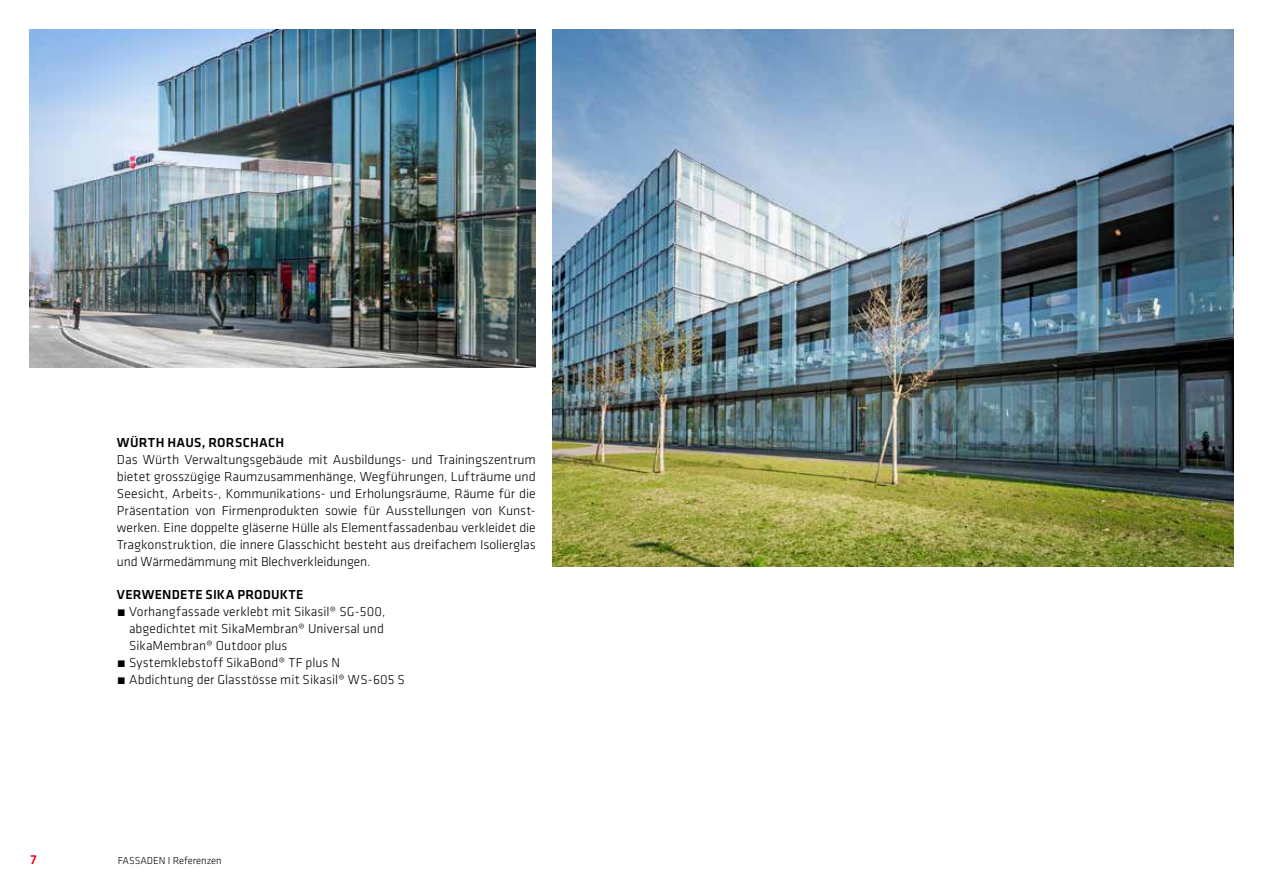
<style>
.page{position:relative;width:1263px;height:893px;background:#fff}
.page>*{position:absolute;margin:0;border:0;box-sizing:border-box;transform-origin:0 0}
.t1{font:300 13.5px/17px "Klavika";letter-spacing:.005em;color:#000;text-align:justify}
.t2{font:500 13.5px "Klavika";letter-spacing:.02em;color:#000}
.t3{font:500 13.5px "Klavika";color:#e2001a}
.t4{font:300 10.5px "Klavika";color:#000}
</style>
<div class="page">
<img style="left:553px;top:30px;width:680px;height:537px">
<img style="left:30px;top:30px;width:506px;height:338px">
<p class="t2" style="left:117px;top:433px;width:169px">WÜRTH HAUS, RORSCHACH</p>
<p class="t1" style="left:117px;top:451px;width:420px">Das Würth Verwaltungsgebäude mit Ausbildungs- und Trainingszentrum bietet grosszügige Raumzusammenhänge, Wegführungen, Lufträume und Seesicht, Arbeits-, Kommunikations- und Erholungsräume, Räume für die Präsentation von Firmenprodukten sowie für Ausstellungen von Kunst&shy;werken. Eine doppelte gläserne Hülle als Elementfassadenbau verkleidet die Tragkonstruktion, die innere Glasschicht besteht aus dreifachem Isolierglas und Wärmedämmung mit Blechverkleidungen.</p>
<p class="t2" style="left:117px;top:586px;width:188px">VERWENDETE SIKA PRODUKTE</p>
<p class="t1" style="left:129px;top:603px;width:258px;text-indent:-12px">• Vorhangfassade verklebt mit Sikasil® SG-500, abgedichtet mit SikaMembran® Universal und SikaMembran® Outdoor plus</p>
<p class="t1" style="left:117px;top:654px;width:225px">• Systemklebstoff SikaBond® TF plus N</p>
<p class="t1" style="left:117px;top:671px;width:289px">• Abdichtung der Glasstösse mit Sikasil® WS-605 S</p>
<p class="t3" style="left:31px;top:850px;width:8px">7</p>
<p class="t4" style="left:118px;top:854px;width:105px">FASSADEN I Referenzen</p>
</div>
